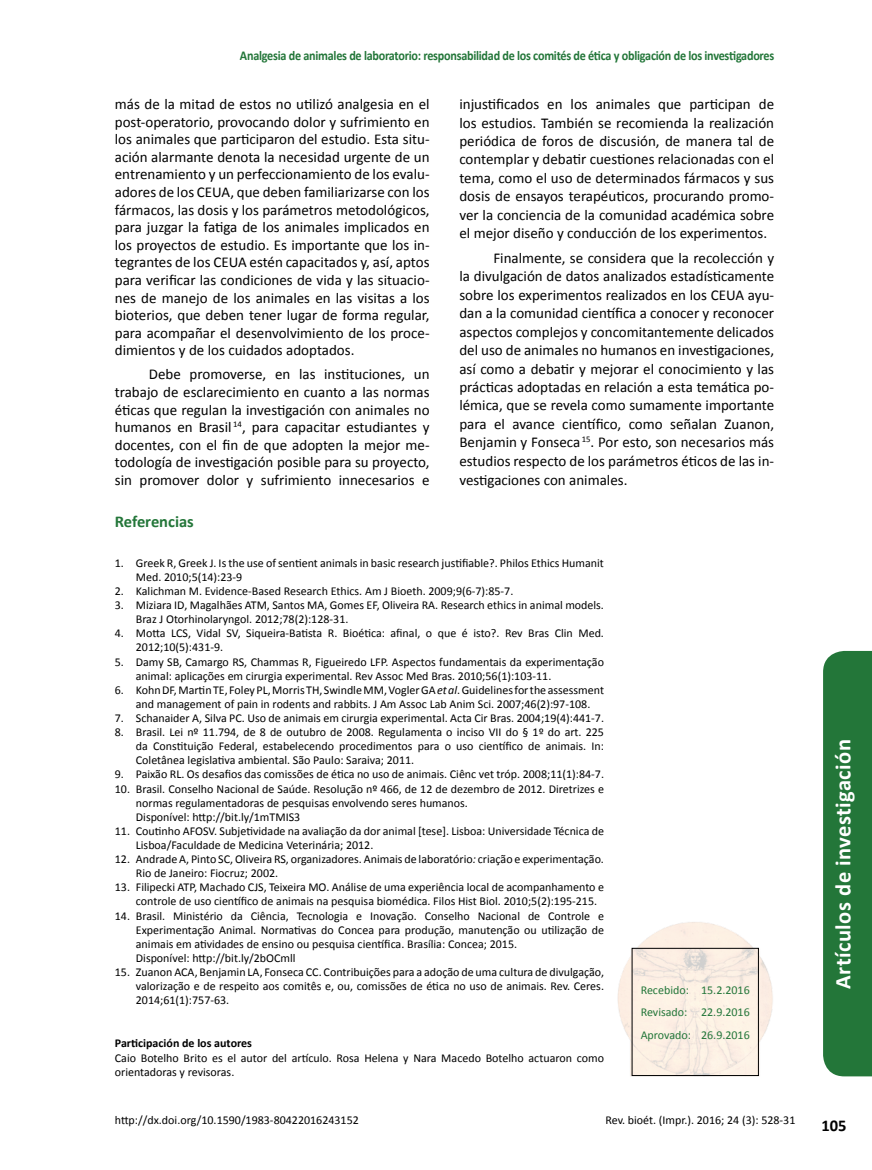
<style>
.page{position:relative;width:872px;height:1170px;background:#fff}
.page>*{position:absolute;margin:0;border:0;box-sizing:border-box;transform-origin:0 0}
.t1{font:700 22.5px "Calibri";letter-spacing:.02em;color:#fff}
.t2{font:700 16.5px "Calibri";color:#237639}
.t3{font:700 16.5px "Calibri";color:#000}
.t4{font:15px/17.5px "Calibri";color:#000;text-align:justify}
.t5{font:700 13.5px "Calibri";letter-spacing:-.02em;color:#237639;scale:.9 1}
.t6{font:12px/14.1px "Calibri";color:#000}
.t7{font:12px/23px "Calibri";color:#237639;text-align:justify}
.t8{font:700 12px "Calibri";color:#000}
.s1{font-style:italic}
</style>
<div class="page">
<img style="left:617px;top:922px;width:156px;height:154px">
<div style="left:823px;top:651px;width:49px;height:425px;background:#237639"></div>
<p class="t5" style="left:240px;top:47px;width:595px">Analgesia de animales de laboratorio: responsabilidad de los comités de ética y obligación de los investigadores</p>
<p class="t4" style="left:115px;top:95px;width:316px">más de la mitad de estos no utilizó analgesia en el post-operatorio, provocando dolor y sufrimiento en los animales que participaron del estudio. Esta situ&shy;ación alarmante denota la necesidad urgente de un entrenamiento y un perfeccionamiento de los evalu&shy;adores de los CEUA, que deben familiarizarse con los fármacos, las dosis y los parámetros metodológicos, para juzgar la fatiga de los animales implicados en los proyectos de estudio. Es importante que los in&shy;tegrantes de los CEUA estén capacitados y, así, aptos para verificar las condiciones de vida y las situacio&shy;nes de manejo de los animales en las visitas a los bioterios, que deben tener lugar de forma regular, para acompañar el desenvolvimiento de los proce&shy;dimientos y de los cuidados adoptados.</p>
<p class="t4" style="left:115px;top:365px;width:316px;text-indent:34px">Debe promoverse, en las instituciones, un trabajo de esclarecimiento en cuanto a las normas éticas que regulan la investigación con animales no humanos en Brasil <sup>14</sup>, para capacitar estudiantes y docentes, con el fin de que adopten la mejor me&shy;todología de investigación posible para su proyecto, sin promover dolor y sufrimiento innecesarios e</p>
<p class="t4" style="left:459px;top:95px;width:316px;line-height:18.5px">injustificados en los animales que participan de los estudios. También se recomienda la realización periódica de foros de discusión, de manera tal de contemplar y debatir cuestiones relacionadas con el tema, como el uso de determinados fármacos y sus dosis de ensayos terapéuticos, procurando promo&shy;ver la conciencia de la comunidad académica sobre el mejor diseño y conducción de los experimentos.</p>
<p class="t4" style="left:459px;top:249px;width:316px;line-height:18.5px;text-indent:34px">Finalmente, se considera que la recolección y la divulgación de datos analizados estadísticamente sobre los experimentos realizados en los CEUA ayu&shy;dan a la comunidad científica a conocer y reconocer aspectos complejos y concomitantemente delicados del uso de animales no humanos en investigaciones, así como a debatir y mejorar el conocimiento y las prácticas adoptadas en relación a esta temática po&shy;lémica, que se revela como sumamente importante para el avance científico, como señalan Zuanon, Benjamin y Fonseca <sup>15</sup>. Por esto, son necesarios más estudios respecto de los parámetros éticos de las in&shy;vestigaciones con animales.</p>
<h2 class="t2" style="left:115px;top:511px;width:81px">Referencias</h2>
<p class="t6" style="left:136px;top:555px;width:469px;text-indent:-21px">1. Greek R, Greek J. Is the use of sentient animals in basic research justifiable?. Philos Ethics Humanit<br>Med. 2010;5(14):23-9</p>
<p class="t6" style="left:115px;top:584px;width:400px">2. Kalichman M. Evidence-Based Research Ethics. Am J Bioeth. 2009;9(6-7):85-7.</p>
<p class="t6" style="left:136px;top:598px;width:469px;text-indent:-21px">3. Miziara ID, Magalhães ATM, Santos MA, Gomes EF, Oliveira RA. Research ethics in animal models.<br>Braz J Otorhinolaryngol. 2012;78(2):128-31.</p>
<p class="t6" style="left:136px;top:626px;width:469px;text-indent:-21px">4. Motta LCS, Vidal SV, Siqueira-Batista R. Bioética: afinal, o que é isto?. Rev Bras Clin Med.<br>2012;10(5):431-9.</p>
<p class="t6" style="left:136px;top:654px;width:469px;text-indent:-21px">5. Damy SB, Camargo RS, Chammas R, Figueiredo LFP. Aspectos fundamentais da experimentação animal: aplicações em cirurgia experimental. Rev Assoc Med Bras. 2010;56(1):103-11.</p>
<p class="t6" style="left:136px;top:682px;width:469px;text-indent:-21px">6. Kohn DF, Martin TE, Foley PL, Morris TH, Swindle MM, Vogler GA <span class="s1">et al</span>. Guidelines for the assessment and management of pain in rodents and rabbits. J Am Assoc Lab Anim Sci. 2007;46(2):97-108.</p>
<p class="t6" style="left:115px;top:711px;width:490px">7. Schanaider A, Silva PC. Uso de animais em cirurgia experimental. Acta Cir Bras. 2004;19(4):441-7.</p>
<p class="t6" style="left:136px;top:725px;width:469px;text-align:justify;text-indent:-21px">8. Brasil. Lei nº 11.794, de 8 de outubro de 2008. Regulamenta o inciso VII do § 1º do art. 225 da Constituição Federal, estabelecendo procedimentos para o uso científico de animais. In:<br>Coletânea legislativa ambiental. São Paulo: Saraiva; 2011.</p>
<p class="t6" style="left:115px;top:767px;width:490px">9. Paixão RL. Os desafios das comissões de ética no uso de animais. Ciênc vet tróp. 2008;11(1):84-7.</p>
<p class="t6" style="left:136px;top:781px;width:469px;text-indent:-21px">10. Brasil. Conselho Nacional de Saúde. Resolução nº 466, de 12 de dezembro de 2012. Diretrizes e normas regulamentadoras de pesquisas envolvendo seres humanos.<br>Disponível: http://bit.ly/1mTMIS3</p>
<p class="t6" style="left:136px;top:823px;width:469px;text-indent:-21px">11. Coutinho AFOSV. Subjetividade na avaliação da dor animal [tese]. Lisboa: Universidade Técnica de<br>Lisboa/Faculdade de Medicina Veterinária; 2012.</p>
<p class="t6" style="left:136px;top:852px;width:469px;text-indent:-21px">12. Andrade A, Pinto SC, Oliveira RS, organizadores. Animais de laboratório<span class="s1">:</span> criação e experimentação.<br>Rio de Janeiro: Fiocruz; 2002.</p>
<p class="t6" style="left:136px;top:880px;width:469px;text-indent:-21px">13. Filipecki ATP, Machado CJS, Teixeira MO. Análise de uma experiência local de acompanhamento e controle de uso científico de animais na pesquisa biomédica. Filos Hist Biol. 2010;5(2):195-215.</p>
<p class="t6" style="left:136px;top:908px;width:469px;text-indent:-21px">14. Brasil. Ministério da Ciência, Tecnologia e Inovação. Conselho Nacional de Controle e Experimentação Animal. Normativas do Concea para produção, manutenção ou utilização de animais em atividades de ensino ou pesquisa científica. Brasília: Concea; 2015.<br>Disponível: http://bit.ly/2bOCmll</p>
<p class="t6" style="left:136px;top:964px;width:469px;text-align:justify;text-indent:-21px">15. Zuanon ACA, Benjamin LA, Fonseca CC. Contribuições para a adoção de uma cultura de divulgação, valorização e de respeito aos comitês e, ou, comissões de ética no uso de animais. Rev. Ceres.<br>2014;61(1):757-63.</p>
<p class="t8" style="left:115px;top:1035px;width:139px">Participación de los autores</p>
<p class="t6" style="left:115px;top:1050px;width:490px">Caio Botelho Brito es el autor del artículo. Rosa Helena y Nara Macedo Botelho actuaron como orientadoras y revisoras.</p>
<p class="t7" style="left:640px;top:978px;width:111px">Recebido: 15.2.2016<br>Revisado: 22.9.2016<br>Aprovado: 26.9.2016</p>
<p class="t6" style="left:115px;top:1113px;width:245px">http://dx.doi.org/10.1590/1983-80422016243152</p>
<p class="t6" style="left:605px;top:1113px;width:191px">Rev. bioét. (Impr.). 2016; 24 (3): 528-31</p>
<h1 class="t1" style="left:828px;top:988px;width:251px;rotate:-90deg">Artículos de investigación</h1>
<h2 class="t3" style="left:821px;top:1115px;width:27px">105</h2>
</div>
